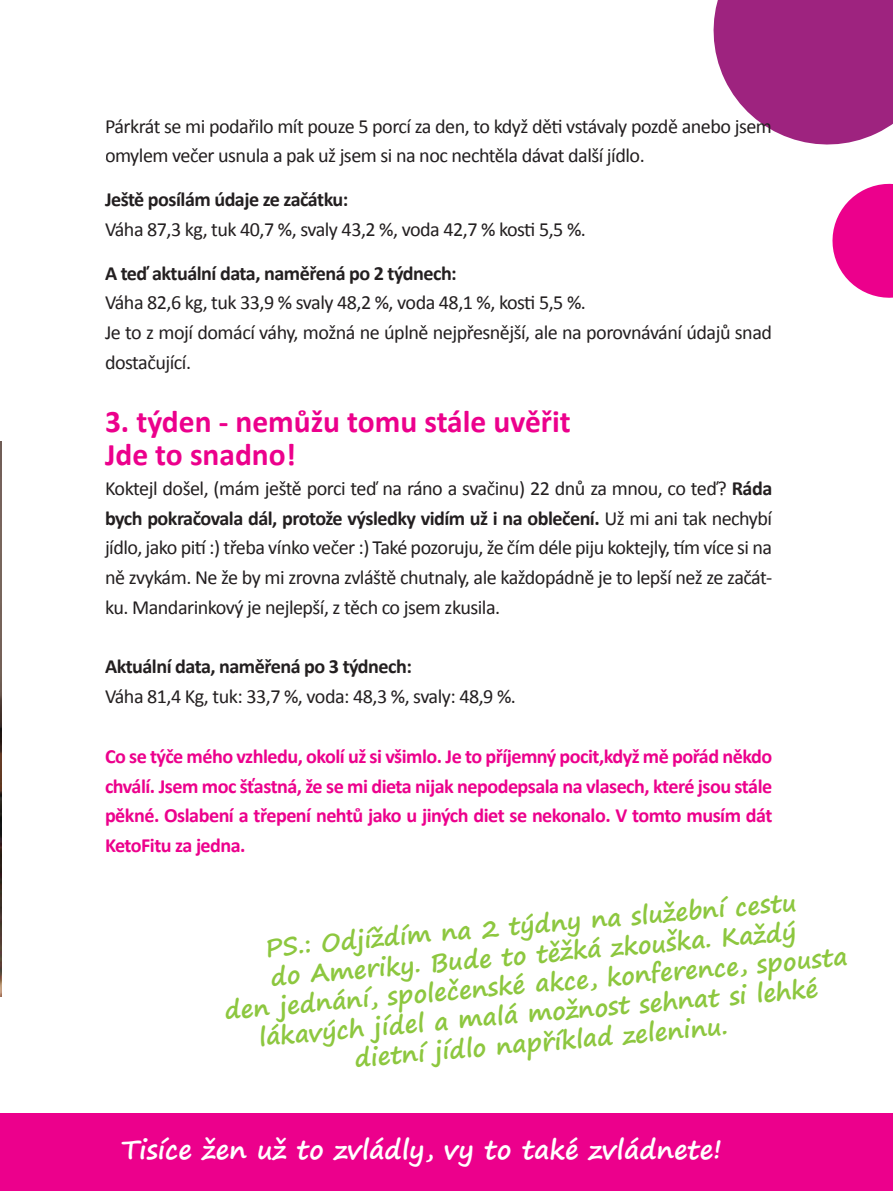
<style>
.page{position:relative;width:893px;height:1191px;background:#fff}
.page>*{position:absolute;margin:0;border:0;box-sizing:border-box;transform-origin:0 0}
.t1{font:700 31.5px "Calibri";color:#ec008c}
.t2{font:700 26.25px "Segoe Print";color:#fff}
.t3{font:700 24.5px "Segoe Print";color:#8dc73f}
.t4{font:20.12px/29.8px "Calibri";letter-spacing:-.025em;color:#231f20}
.t5{font:700 20.12px/29.8px "Calibri";letter-spacing:-.025em;color:#ec008c;text-align:justify}
.t6{font:700 20.12px "Calibri";letter-spacing:-.025em;color:#231f20}
.s1{font-weight:700}
</style>
<div class="page">
<div style="left:0;top:1112px;width:893px;height:79px;background:#ec008c"></div>
<svg style="left:713px;top:0;width:180px;height:145px;background:#ac4391"></svg>
<svg style="left:832px;top:183px;width:61px;height:115px"></svg>
<img style="left:0;top:441px;width:2px;height:555px">
<p class="t4" style="left:105px;top:111px;width:668px">Párkrát se mi podařilo mít pouze 5 porcí za den, to když děti vstávaly pozdě anebo jsem omylem večer usnula a pak už jsem si na noc nechtěla dávat další jídlo.</p>
<p class="t6" style="left:105px;top:186px;width:245px">Ještě posílám údaje ze začátku:</p>
<p class="t4" style="left:105px;top:214px;width:482px">Váha 87,3 kg, tuk 40,7 %, svaly 43,2 %, voda 42,7 % kosti 5,5 %.</p>
<p class="t6" style="left:105px;top:260px;width:353px">A teď aktuální data, naměřená po 2 týdnech:</p>
<p class="t4" style="left:105px;top:288px;width:482px">Váha 82,6 kg, tuk 33,9 % svaly 48,2 %, voda 48,1 %, kosti 5,5 %.</p>
<p class="t4" style="left:105px;top:318px;width:668px">Je to z mojí domácí váhy, možná ne úplně nejpřesnější, ale na porovnávání údajů snad dostačující.</p>
<p class="t1" style="left:105px;top:401px;width:467px">3. týden - nemůžu tomu stále uvěřit</p>
<p class="t1" style="left:105px;top:434px;width:193px">Jde to snadno!</p>
<p class="t4" style="left:105px;top:473px;width:669px;text-align:justify">Koktejl došel, (mám ještě porci teď na ráno a svačinu) 22 dnů za mnou, co teď? <span class="s1">Ráda bych pokračovala dál, protože výsledky vidím už i na oblečení.</span> Už mi ani tak nechybí jídlo, jako pití :) třeba vínko večer :) Také pozoruju, že čím déle piju koktejly, tím více si na ně zvykám. Ne že by mi zrovna zvláště chutnaly, ale každopádně je to lepší než ze začát&shy;ku. Mandarinkový je nejlepší, z těch co jsem zkusila.</p>
<p class="t6" style="left:105px;top:654px;width:308px">Aktuální data, naměřená po 3 týdnech:</p>
<p class="t4" style="left:105px;top:682px;width:412px">Váha 81,4 Kg, tuk: 33,7 %, voda: 48,3 %, svaly: 48,9 %.</p>
<p class="t5" style="left:105px;top:741px;width:669px">Co se týče mého vzhledu, okolí už si všimlo. Je to příjemný pocit,když mě pořád někdo chválí. Jsem moc šťastná, že se mi dieta nijak nepodepsala na vlasech, které jsou stále pěkné. Oslabení a třepení nehtů jako u jiných diet se nekonalo. V tomto musím dát KetoFitu za jedna.</p>
<p class="t3" style="left:263px;top:925px;width:535px;rotate:-5deg">PS.: Odjíždím na 2 týdny na služební cestu</p>
<p class="t3" style="left:269px;top:954px;width:529px;rotate:-5deg">do Ameriky. Bude to těžká zkouška. Každý</p>
<p class="t3" style="left:223px;top:988px;width:627px;rotate:-5deg">den jednání, společenské akce, konference, spousta</p>
<p class="t3" style="left:257px;top:1015px;width:563px;rotate:-5deg">lákavých jídel a malá možnost sehnat si lehké</p>
<p class="t3" style="left:353px;top:1036px;width:376px;rotate:-5deg">dietní jídlo například zeleninu.</p>
<h2 class="t2" style="left:122px;top:1125px;width:602px">Tisíce žen už to zvládly, vy to také zvládnete!</h2>
</div>
